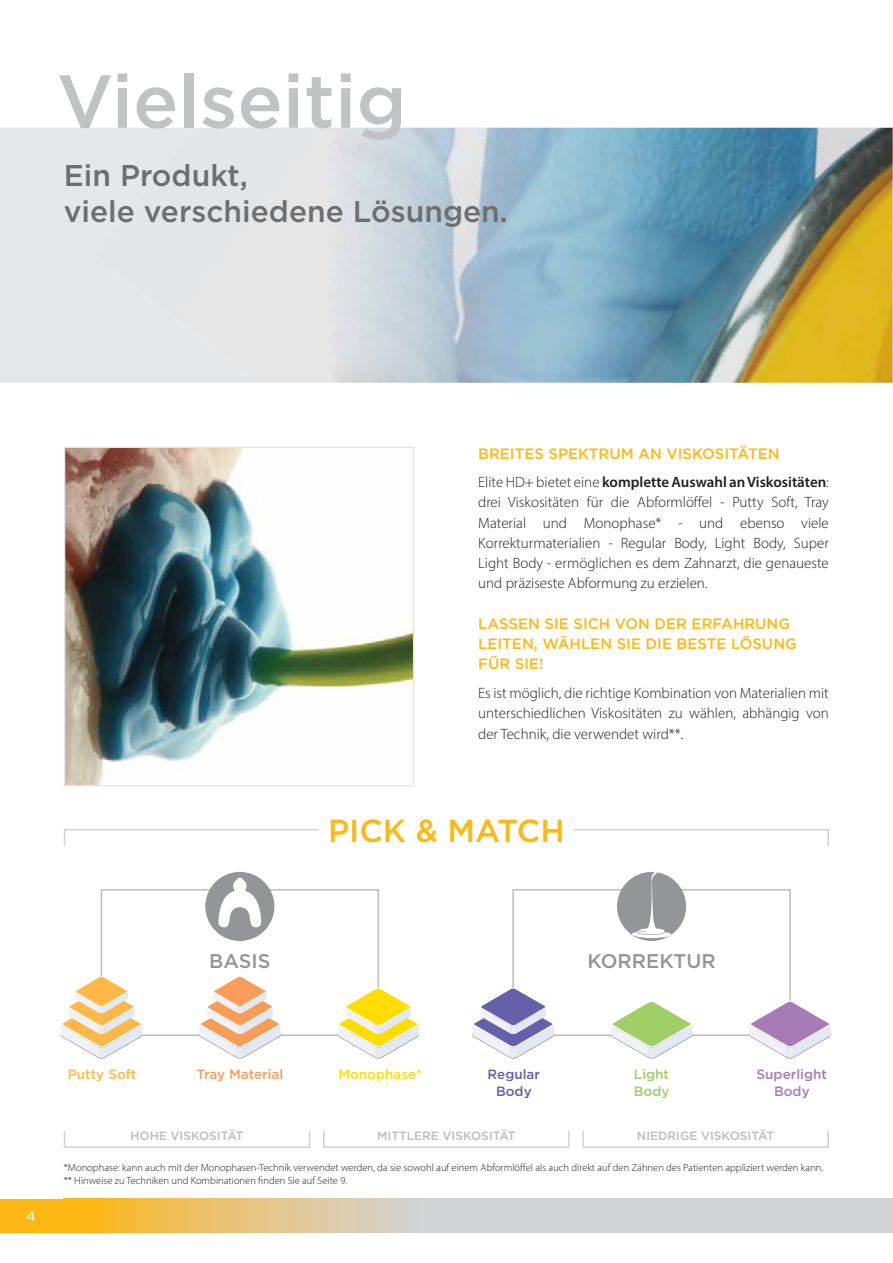
<style>
.page{position:relative;width:893px;height:1263px;background:#fff}
.page>*{position:absolute;margin:0;border:0;box-sizing:border-box;transform-origin:0 0}
.t1{font:500 75px "Gotham";color:#c0c2c4}
.t2{font:500 31.8px "Gotham";color:#fdb813}
.t3{font:500 30px/36px "Gotham";color:#6d6e70}
.t4{font:500 19.8px "Gotham";color:#939598}
.t5{font:300 15px/20.2px "Myriad Pro";color:#231f20;text-align:justify}
.t6{font:500 15px/20.2px "Gotham";color:#fdb813}
.t7{font:500 13.5px/16.2px "Gotham";color:#a67bb6;text-align:center}
.t8{font:500 13.5px "Gotham";color:#f89c57}
.t9{font:500 13.5px/16.2px "Gotham";color:#665faa;text-align:center}
.t10{font:500 13.5px "Gotham";color:#fd0}
.t11{font:500 13.5px "Gotham";color:#fdb848}
.t12{font:500 13.5px/16.2px "Gotham";color:#a0ce67}
.t13{font:13.5px "Gotham";color:#fff}
.t14{font:500 12px "Gotham";color:#bbbdc0}
.t15{font:300 10.5px/12.6px "Myriad Pro";color:#231f20}
.s1{font-weight:600}
</style>
<div class="page">
<div style="left:0;top:128px;width:253px;height:255px;background:#e6e7e8"></div>
<img style="left:67px;top:450px;width:344px;height:334px">
<div style="left:64px;top:447px;width:350px;height:340px;border:2px solid #e6e7e8"></div>
<svg style="left:100px;top:888px;width:691px;height:148px"></svg>
<svg style="left:60px;top:976px;width:83px;height:83px"></svg>
<svg style="left:472px;top:988px;width:82px;height:71px"></svg>
<svg style="left:199px;top:976px;width:82px;height:83px"></svg>
<svg style="left:610px;top:1000px;width:83px;height:59px"></svg>
<svg style="left:337px;top:988px;width:82px;height:71px"></svg>
<svg style="left:749px;top:1000px;width:82px;height:59px"></svg>
<div style="left:205px;top:872px;width:69px;height:69px;background:#939598;border-radius:50%"></div>
<div style="left:617px;top:872px;width:69px;height:69px;background:#939598;border-radius:50%"></div>
<svg style="left:631px;top:872px;width:42px;height:67px"></svg>
<svg style="left:218px;top:878px;width:44px;height:50px"></svg>
<img style="left:771px;top:128px;width:122px;height:89px">
<img style="left:711px;top:128px;width:60px;height:255px">
<img style="left:764px;top:217px;width:129px;height:166px">
<img style="left:579px;top:128px;width:132px;height:255px">
<img style="left:828px;top:300px;width:65px;height:83px">
<img style="left:253px;top:128px;width:272px;height:255px">
<img style="left:174px;top:128px;width:278px;height:253px">
<div style="left:133px;top:128px;width:190px;height:191px;background:#e6e6e6"></div>
<img style="left:586px;top:323px;width:113px;height:60px">
<div style="left:94px;top:128px;width:172px;height:160px;background:#e4e5e6"></div>
<img style="left:572px;top:365px;width:38px;height:18px">
<img style="left:379px;top:357px;width:56px;height:26px">
<div style="left:64px;top:829px;width:765px;height:18px;border:2px solid #d1d3d4"></div>
<div style="left:64px;top:1130px;width:246px;height:18px;border:2px solid #d1d3d4"></div>
<div style="left:323px;top:1130px;width:247px;height:18px;border:2px solid #d1d3d4"></div>
<div style="left:582px;top:1130px;width:247px;height:18px;border:2px solid #d1d3d4"></div>
<div style="left:319px;top:816px;width:255px;height:26px;background:#fff"></div>
<div style="left:0;top:1199px;width:62px;height:34px;background:#fdb813"></div>
<svg style="left:64px;top:1199px;width:829px;height:34px;background:#dbccab"></svg>
<h1 class="t1" style="left:57px;top:73px;width:351px">Vielseitig</h1>
<h3 class="t3" style="left:64px;top:160px;width:446px">Ein Produkt,<br>viele verschiedene Lösungen.</h3>
<p class="t6" style="left:478px;top:444px;width:303px">BREITES SPEKTRUM AN VISKOSITÄTEN</p>
<p class="t5" style="left:478px;top:473px;width:352px">Elite HD+ bietet eine <span class="s1">komplette Auswahl an Viskositäten</span>: drei Viskositäten für die Abformlöffel - Putty Soft, Tray Material und Monophase* - und ebenso viele Korrekturmaterialien - Regular Body, Light Body, Super Light Body - ermöglichen es dem Zahnarzt, die genaueste und präziseste Abformung zu erzielen.</p>
<p class="t6" style="left:478px;top:615px;width:320px">LASSEN SIE SICH VON DER ERFAHRUNG<br>LEITEN, WÄHLEN SIE DIE BESTE LÖSUNG<br>FÜR SIE!</p>
<p class="t5" style="left:478px;top:684px;width:352px">Es ist möglich, die richtige Kombination von Materialien mit unterschiedlichen Viskositäten zu wählen, abhängig von der Technik, die verwendet wird**.</p>
<h2 class="t2" style="left:328px;top:819px;width:238px">PICK &amp; MATCH</h2>
<h3 class="t4" style="left:209px;top:953px;width:63px">BASIS</h3>
<h3 class="t4" style="left:587px;top:953px;width:130px">KORREKTUR</h3>
<p class="t13" style="left:27px;top:1212px;width:11px">4</p>
<p class="t11" style="left:68px;top:1070px;width:70px">Putty Soft</p>
<p class="t9" style="left:488px;top:1068px;width:54px">Regular<br>Body</p>
<p class="t8" style="left:196px;top:1070px;width:89px">Tray Material</p>
<p class="t12" style="left:634px;top:1068px;width:37px">Light<br>Body</p>
<p class="t10" style="left:338px;top:1070px;width:85px">Monophase*</p>
<p class="t7" style="left:757px;top:1068px;width:72px">Superlight<br>Body</p>
<p class="t14" style="left:130px;top:1132px;width:115px">HOHE VISKOSITÄT</p>
<p class="t14" style="left:377px;top:1132px;width:140px">MITTLERE VISKOSITÄT</p>
<p class="t14" style="left:637px;top:1132px;width:139px">NIEDRIGE VISKOSITÄT</p>
<p class="t15" style="left:64px;top:1162px;width:761px">*Monophase: kann auch mit der Monophasen-Technik verwendet werden, da sie sowohl auf einem Abformlöffel als auch direkt auf den Zähnen des Patienten appliziert werden kann. ** Hinweise zu Techniken und Kombinationen finden Sie auf Seite 9.</p>
</div>
